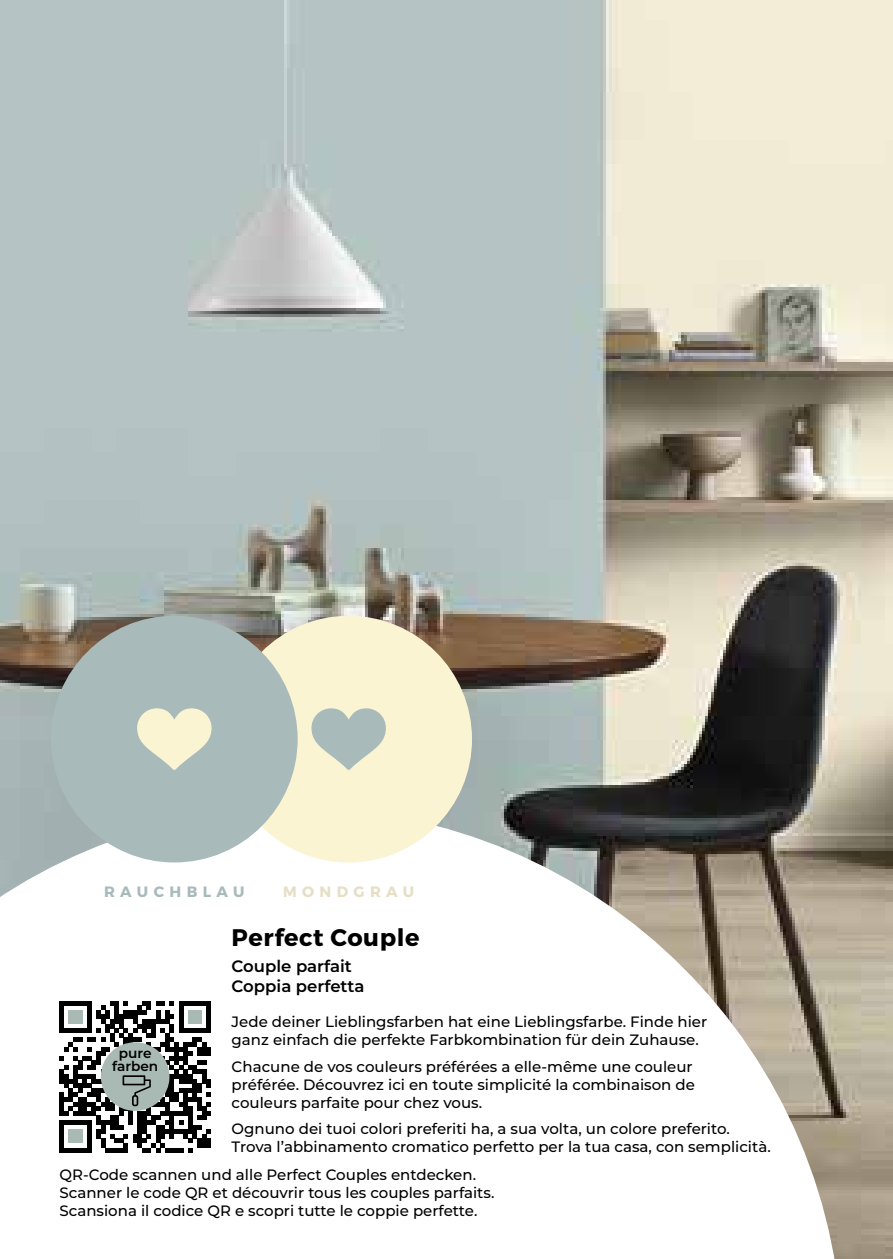
<style>
.page{position:relative;width:893px;height:1259px;background:#fff}
.page>*{position:absolute;margin:0;border:0;box-sizing:border-box;transform-origin:0 0}
.t1{font:700 24px "Montserrat";letter-spacing:.025em;color:#000}
.t2{font:600 16.5px/19.8px "Montserrat";color:#000}
.t3{font:500 15px/18px "Montserrat";color:#000}
.t4{font:700 15px "Montserrat";letter-spacing:.36em;color:#a8baba}
.t5{font:700 15px "Montserrat";letter-spacing:.36em;color:#e6dfc6}
.t6{font:600 13.8px/13.8px "Montserrat";letter-spacing:-.005em;color:#000;text-align:center}
</style>
<div class="page">
<img style="left:0;top:0;width:893px;height:1259px">
<svg style="left:0;top:808px;width:842px;height:451px"></svg>
<div style="left:225px;top:616px;width:247px;height:246px;background:#fbf4d3;border-radius:50%"></div>
<svg style="left:311px;top:708px;width:75px;height:62px"></svg>
<div style="left:51px;top:616px;width:247px;height:246px;background:#a8baba;border-radius:50%"></div>
<svg style="left:137px;top:708px;width:75px;height:62px"></svg>
<div style="left:55px;top:996px;width:160px;height:161px;background:#fff"></div>
<svg style="left:59px;top:1001px;width:152px;height:151px"></svg>
<p class="t4" style="left:104px;top:882px;width:142px">RAUCHBLAU</p>
<p class="t5" style="left:283px;top:882px;width:133px">MONDGRAU</p>
<h1 class="t1" style="left:232px;top:923px;width:189px">Perfect Couple</h1>
<p class="t2" style="left:232px;top:956px;width:134px">Couple parfait<br>Coppia perfetta</p>
<p class="t3" style="left:232px;top:1012px;width:477px">Jede deiner Lieblingsfarben hat eine Lieblingsfarbe. Finde hier ganz einfach die perfekte Farbkombination für dein Zuhause.</p>
<p class="t3" style="left:232px;top:1057px;width:465px">Chacune de vos couleurs préférées a elle-même une couleur préférée. Découvrez ici en toute simplicité la combinaison de couleurs parfaite pour chez vous.</p>
<p class="t3" style="left:232px;top:1119px;width:541px">Ognuno dei tuoi colori preferiti ha, a sua volta, un colore preferito.<br>Trova l’abbinamento cromatico perfetto per la tua casa, con semplicità.</p>
<p class="t3" style="left:60px;top:1165px;width:436px">QR-Code scannen und alle Perfect Couples entdecken.<br>Scanner le code QR et découvrir tous les couples parfaits.<br>Scansiona il codice QR e scopri tutte le coppie perfette.</p>
<p class="t6" style="left:112px;top:1045px;width:48px">pure farben</p>
</div>
